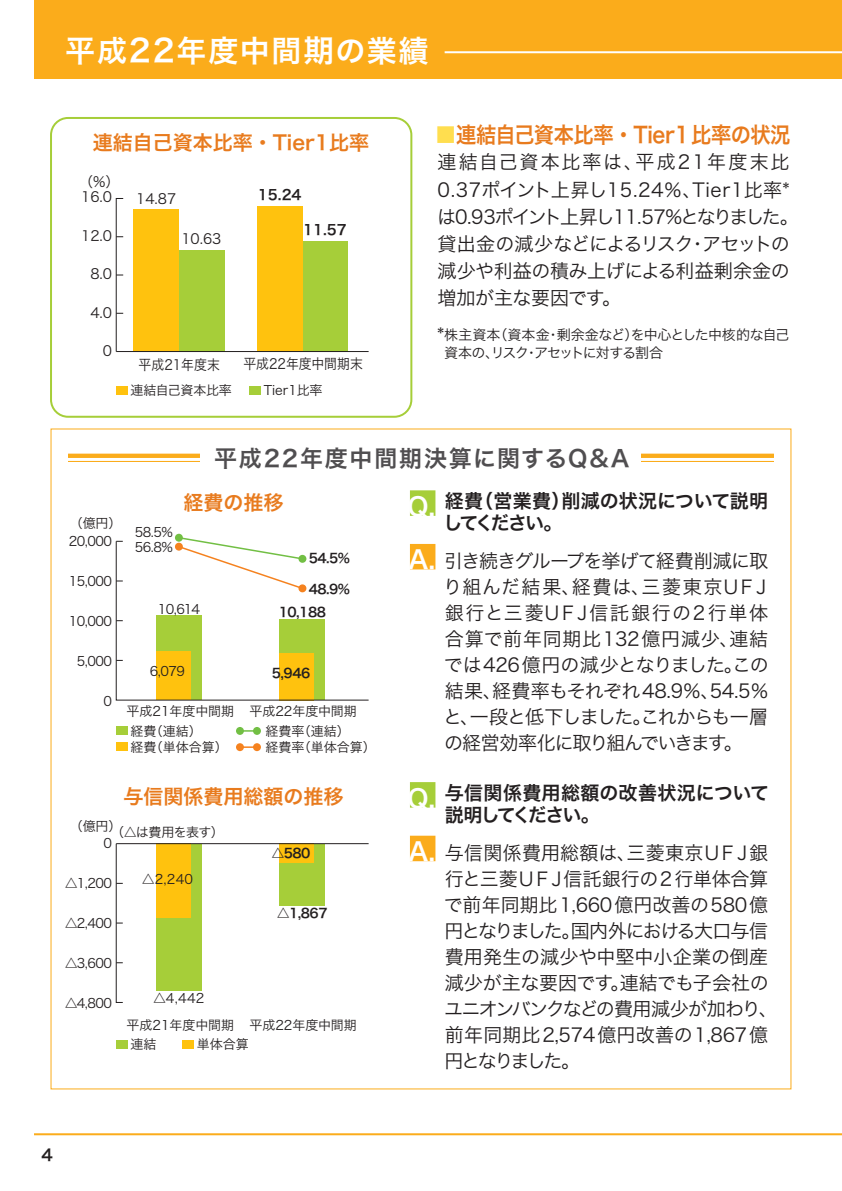
<style>
.page{position:relative;width:842px;height:1191px;background:#fff}
.page>*{position:absolute;margin:0;border:0;box-sizing:border-box;transform-origin:0 0}
.t1{font:30px "Hira Kaku Pro W6 90 pv RKSJ H";letter-spacing:.055em;color:#fff}
.t2{font:25.2px "Hira Kaku Pro W6 90 pv RKSJ H";color:#fff}
.t3{font:23px "Hira Kaku Pro W6 90 pv RKSJ H";letter-spacing:.08em;color:#504e50}
.t4{font:22px "Hira Kaku Pro W6 90 pv RKSJ H";letter-spacing:-.015em;color:#e87b1e;scale:.92 1}
.t5{font:20px "Hira Kaku Pro W6 90 pv RKSJ H";color:#e87b1e}
.t6{font:19px/26px "Hira Kaku Pro W3 90 pv RKSJ H";letter-spacing:-.02em;color:#231f20}
.t7{font:19px/22px "Hira Kaku Pro W6 90 pv RKSJ H";color:#231f20}
.t8{font:16px "Hira Kaku Pro W6 90 pv RKSJ H";color:#231f20}
.t9{font:14px/18px "Hira Kaku Pro W3 90 pv RKSJ H";letter-spacing:-.05em;color:#231f20}
.t10{font:14px "Hira Kaku Pro W3 90 pv RKSJ H";color:#231f20}
.t11{font:14px "Hira Kaku Pro W3 90 pv RKSJ H";color:#231f20;scale:.92 1}
.t12{font:14px "Hira Kaku Pro W6 90 pv RKSJ H";color:#231f20}
.t13{font:13px/16.2px "Hira Kaku Pro W3 90 pv RKSJ H";color:#231f20}
.t14{font:13px "Hira Kaku Pro W6 90 pv RKSJ H";letter-spacing:-.04em;color:#231f20}
.t15{font:13px "Hira Kaku Pro W3 90 pv RKSJ H";letter-spacing:-.025em;color:#231f20}
.s1{font-size:30.8px}
.s2{color:#ffde4f}
.s3{font-size:19px}
.s4{font-family:"Hira Kaku Pro W6 90 pv RKSJ H";font-size:25.2px;color:#fff}
</style>
<div class="page">
<div style="left:34px;top:0;width:808px;height:78px;background:#fbac1b"></div>
<hr style="left:34px;top:1133px;width:808px;height:2px;background:#fbac1b">
<hr style="left:445px;top:51px;width:397px;height:2px;background:#fff">
<div style="left:302px;top:241px;width:46px;height:110px;background:#a6ce39"></div>
<div style="left:257px;top:206px;width:45px;height:145px;background:#ffc20e"></div>
<svg style="left:410px;top:490px;width:26px;height:26px"></svg>
<svg style="left:409px;top:543px;width:27px;height:27px"></svg>
<svg style="left:244px;top:746px;width:9px;height:2px"></svg>
<div style="left:116px;top:742px;width:12px;height:9px;background:#ffc20e"></div>
<div style="left:116px;top:726px;width:12px;height:9px;background:#a6ce39"></div>
<div style="left:116px;top:1039px;width:12px;height:9px;background:#a6ce39"></div>
<div style="left:183px;top:1039px;width:11px;height:9px;background:#ffc20e"></div>
<svg style="left:410px;top:782px;width:26px;height:26px"></svg>
<svg style="left:409px;top:835px;width:27px;height:27px"></svg>
<div style="left:236px;top:727px;width:8px;height:8px;background:#72bf44;border-radius:50%"></div>
<div style="left:253px;top:727px;width:8px;height:8px;background:#72bf44;border-radius:50%"></div>
<div style="left:236px;top:743px;width:8px;height:8px;background:#f5821f;border-radius:50%"></div>
<div style="left:253px;top:743px;width:8px;height:8px;background:#f5821f;border-radius:50%"></div>
<div style="left:175px;top:534px;width:8px;height:7px;background:#72bf44;border-radius:50%"></div>
<svg style="left:116px;top:541px;width:253px;height:159px"></svg>
<svg style="left:177px;top:536px;width:127px;height:54px"></svg>
<div style="left:179px;top:250px;width:45px;height:101px;background:#a6ce39"></div>
<div style="left:134px;top:209px;width:45px;height:142px;background:#ffc20e"></div>
<svg style="left:116px;top:198px;width:8px;height:153px"></svg>
<hr style="left:116px;top:351px;width:253px;height:1px;background:#231f20">
<div style="left:116px;top:386px;width:12px;height:8px;background:#ffc20e"></div>
<div style="left:249px;top:386px;width:12px;height:8px;background:#a6ce39"></div>
<div style="left:50px;top:117px;width:362px;height:301px;border:2px solid #a6ce39;border-radius:17px"></div>
<hr style="left:68px;top:461px;width:706px;height:1px;background:#fbac1b">
<hr style="left:68px;top:454px;width:706px;height:4px;background:#fbac1b">
<div style="left:201px;top:441px;width:440px;height:37px;background:#fff"></div>
<div style="left:280px;top:843px;width:45px;height:62px;background:#a6ce39"></div>
<div style="left:280px;top:843px;width:34px;height:20px;background:#ffc20e"></div>
<div style="left:156px;top:843px;width:46px;height:147px;background:#a6ce39"></div>
<div style="left:156px;top:843px;width:34px;height:74px;background:#ffc20e"></div>
<svg style="left:116px;top:844px;width:7px;height:159px"></svg>
<hr style="left:116px;top:843px;width:253px;height:1px;background:#231f20">
<h1 class="t1" style="left:65px;top:39px;width:365px">平成<span class="s1">22</span>年度中間<span class="s1">期</span>の業績</h1>
<p class="t5" style="left:93px;top:135px;width:278px">連結自己資本比率・Tier1比率</p>
<p class="t10" style="left:79px;top:176px;width:42px">（%）</p>
<p class="t10" style="left:81px;top:192px;width:32px">16.0</p>
<p class="t10" style="left:81px;top:230px;width:32px">12.0</p>
<p class="t10" style="left:90px;top:269px;width:23px">8.0</p>
<p class="t10" style="left:90px;top:307px;width:23px">4.0</p>
<p class="t10" style="left:103px;top:345px;width:11px">0</p>
<p class="t10" style="left:136px;top:193px;width:42px">14.87</p>
<p class="t10" style="left:181px;top:234px;width:42px">10.63</p>
<p class="t12" style="left:258px;top:189px;width:45px">15.24</p>
<p class="t12" style="left:303px;top:224px;width:45px">11.57</p>
<p class="t11" style="left:139px;top:359px;width:90px">平成21年度末</p>
<p class="t11" style="left:243px;top:358px;width:131px">平成22年度中間期末</p>
<p class="t15" style="left:130px;top:385px;width:103px">連結自己資本比率</p>
<p class="t13" style="left:264px;top:384px;width:60px">Tier1比率</p>
<p class="t4" style="left:435px;top:127px;width:388px"><span class="s2">■</span>連結自己資本比率・Tier1比率の状況</p>
<p class="t6" style="left:437px;top:151px;width:363px;line-height:27px">連結自己資本比率は、平成21年度末比<br>0.37ポイント上昇し15.24％、Tier1比率*は0.93ポイント上昇し11.57%となりました。貸出金の減少などによるリスク・アセットの減少や利益の積み上げによる利益剰余金の増加が主な要因です。</p>
<p class="t9" style="left:444px;top:327px;width:347px;text-indent:-6px"><span class="s3">*</span>株主資本（資本金・剰余金など）を中心とした中核的な自己資本の、リスク・アセットに対する割合</p>
<p class="t13" style="left:70px;top:517px;width:53px">（億円）</p>
<p class="t13" style="left:69px;top:535px;width:45px">20,000</p>
<p class="t13" style="left:69px;top:575px;width:45px">15,000</p>
<p class="t13" style="left:69px;top:614px;width:45px">10,000</p>
<p class="t13" style="left:77px;top:654px;width:37px">5,000</p>
<p class="t13" style="left:104px;top:694px;width:10px">0</p>
<p class="t3" style="left:214px;top:450px;width:417px">平成22年度中間期決算に関するQ&amp;A</p>
<p class="t13" style="left:135px;top:526px;width:40px">58.5%</p>
<p class="t13" style="left:135px;top:540px;width:40px">56.8%</p>
<p class="t5" style="left:183px;top:495px;width:101px">経費の推移</p>
<p class="t14" style="left:309px;top:553px;width:43px">54.5%</p>
<p class="t14" style="left:309px;top:584px;width:43px">48.9%</p>
<p class="t13" style="left:158px;top:602px;width:44px">10,614</p>
<p class="t13" style="left:150px;top:664px;width:37px">6,079</p>
<p class="t14" style="left:279px;top:607px;width:49px">10,188</p>
<p class="t14" style="left:272px;top:668px;width:40px">5,946</p>
<p class="t13" style="left:127px;top:705px;width:232px">平成21年度中間期 平成22年度中間期</p>
<p class="t13" style="left:130px;top:724px;width:99px">経費（連結）<br>経費（単体合算）</p>
<p class="t13" style="left:265px;top:724px;width:112px">経費率（連結）<br>経費率（単体合算）</p>
<p class="t7" style="left:444px;top:493px;width:326px">経費（営業費）削減の状況について説明してください。</p>
<h2 class="t2" style="left:407px;top:497px;width:29px">Q.</h2>
<p class="t6" style="left:443px;top:550px;width:329px;text-indent:-35px"><span class="s4">A.</span> 引き続きグループを挙げて経費削減に取り組んだ結果、経費は、三菱東京ＵＦＪ銀行と三菱ＵＦＪ信託銀行の2行単体合算で前年同期比132億円減少、連結では426億円の減少となりました。この結果、経費率もそれぞれ48.9％、54.5％と、一段と低下しました。これからも一層の経営効率化に取り組んでいきます。</p>
<p class="t5" style="left:123px;top:788px;width:221px">与信関係費用総額の推移</p>
<p class="t13" style="left:70px;top:819px;width:53px">（億円）</p>
<p class="t13" style="left:111px;top:825px;width:114px">（△は費用を表す）</p>
<p class="t13" style="left:104px;top:837px;width:10px">0</p>
<p class="t13" style="left:65px;top:877px;width:49px">△1,200</p>
<p class="t13" style="left:65px;top:917px;width:49px">△2,400</p>
<p class="t13" style="left:65px;top:956px;width:49px">△3,600</p>
<p class="t13" style="left:65px;top:996px;width:49px">△4,800</p>
<p class="t13" style="left:153px;top:992px;width:53px">△4,442</p>
<p class="t13" style="left:142px;top:872px;width:53px">△2,240</p>
<p class="t14" style="left:272px;top:848px;width:40px">△580</p>
<p class="t14" style="left:277px;top:908px;width:52px">△1,867</p>
<p class="t13" style="left:127px;top:1018px;width:232px">平成21年度中間期 平成22年度中間期</p>
<p class="t13" style="left:130px;top:1037px;width:27px">連結</p>
<p class="t13" style="left:197px;top:1037px;width:53px">単体合算</p>
<p class="t7" style="left:445px;top:784px;width:326px">与信関係費用総額の改善状況について説明してください。</p>
<h2 class="t2" style="left:407px;top:788px;width:29px">Q.</h2>
<p class="t6" style="left:444px;top:842px;width:335px;text-indent:-36px"><span class="s4">A.</span> 与信関係費用総額は、三菱東京ＵＦＪ銀行と三菱ＵＦＪ信託銀行の2行単体合算で前年同期比1,660億円改善の580億円となりました。国内外における大口与信費用発生の減少や中堅中小企業の倒産減少が主な要因です。連結でも子会社のユニオンバンクなどの費用減少が加わり、前年同期比2,574億円改善の1,867億円となりました。</p>
<p class="t8" style="left:42px;top:1149px;width:13px">4</p>
</div>
